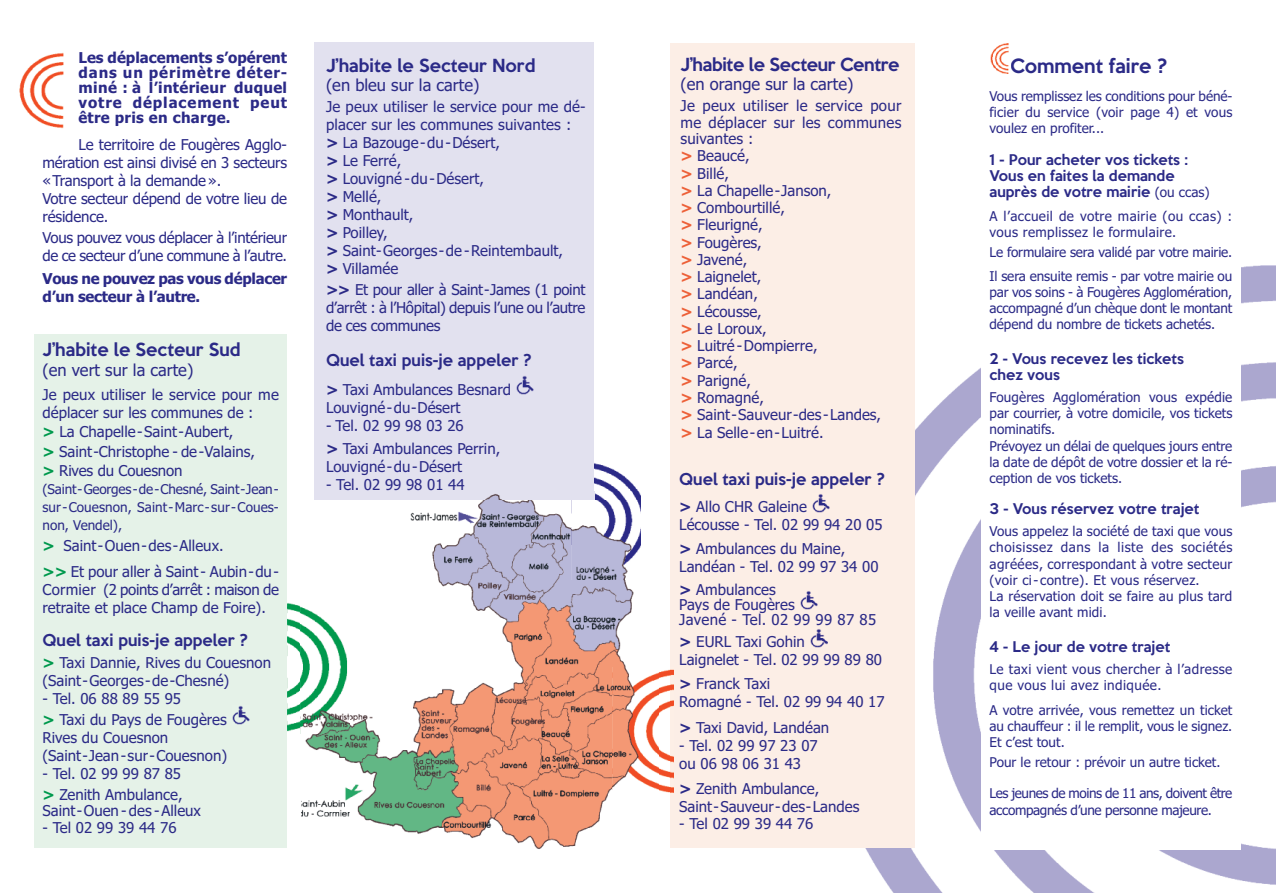
<style>
.page{position:relative;width:1276px;height:893px;background:#fff}
.page>*{position:absolute;margin:0;border:0;box-sizing:border-box;transform-origin:0 0}
.t1{font:500 18px "Keep Calm";color:#2b2a87}
.t2{font:16.5px "Tahoma";color:#2b2a87}
.t3{font:500 16.5px "Keep Calm";color:#2b2a87}
.t4{font:500 16.5px "Keep Calm";letter-spacing:-.02em;color:#2b2a87}
.t5{font:15px/18px "Tahoma";color:#2b2a87}
.t6{font:700 15px/15px "Tahoma";letter-spacing:.02em;color:#2b2a87;text-align:justify}
.t7{font:500 15px "Keep Calm";color:#2b2a87}
.t8{font:15px/18px "Tahoma";letter-spacing:-.02em;color:#2b2a87}
.t9{font:700 15px/18px "Tahoma";letter-spacing:-.02em;color:#2b2a87}
.t10{font:13.5px/16.2px "Tahoma";color:#2b2a87;text-align:justify}
.t11{font:500 13.5px/16.2px "Keep Calm";color:#2b2a87}
.t12{font:13.5px/16.2px "Tahoma";letter-spacing:-.03em;color:#2b2a87}
.t13{font:13.5px/16.2px "Tahoma";letter-spacing:.025em;color:#2b2a87}
.t14{font:13.5px/16.2px "Tahoma";letter-spacing:.03em;color:#2b2a87}
.s1{font-weight:700;color:#00994d}
.s2{font-weight:700}
.s3{font-weight:700;color:#ed6038}
.s4{font-family:"Tahoma";font-weight:400}
</style>
<div class="page">
<img style="left:594px;top:463px;width:44px;height:28px">
<img style="left:804px;top:265px;width:472px;height:628px">
<div style="left:315px;top:43px;width:279px;height:456px;background:#e2e1ef"></div>
<div style="left:981px;top:43px;width:259px;height:807px;background:#fff"></div>
<img style="left:990px;top:43px;width:19px;height:30px">
<img style="left:19px;top:52px;width:44px;height:77px">
<div style="left:35px;top:334px;width:252px;height:513px;background:#e5f2e8"></div>
<div style="left:671px;top:43px;width:244px;height:804px;background:#fceee6"></div>
<img style="left:232px;top:706px;width:18px;height:18px">
<img style="left:812px;top:494px;width:18px;height:18px">
<img style="left:800px;top:591px;width:17px;height:18px">
<img style="left:810px;top:629px;width:17px;height:18px">
<img style="left:287px;top:603px;width:14px;height:130px">
<img style="left:659px;top:667px;width:15px;height:127px">
<img style="left:301px;top:491px;width:358px;height:358px">
<img style="left:315px;top:491px;width:279px;height:8px">
<img style="left:516px;top:376px;width:18px;height:19px">
<p class="t6" style="left:78px;top:51px;width:210px">Les déplacements s’opérent dans un périmètre déter&shy;miné : à l’intérieur duquel votre déplacement peut être pris en charge.</p>
<p class="t5" style="left:43px;top:136px;width:246px;text-indent:36px">Le territoire de Fougères Agglo&shy;mération est ainsi divisé en 3 secteurs «Transport à la demande».<br>Votre secteur dépend de votre lieu de résidence.</p>
<p class="t8" style="left:43px;top:229px;width:246px">Vous pouvez vous déplacer à l’intérieur de ce secteur d’une commune à l’autre.</p>
<p class="t9" style="left:43px;top:270px;width:246px">Vous ne pouvez pas vous déplacer d’un secteur à l’autre.</p>
<p class="t3" style="left:43px;top:335px;width:200px">J’habite le Secteur Sud</p>
<p class="t2" style="left:43px;top:360px;width:152px">(en vert sur la carte)</p>
<p class="t5" style="left:43px;top:385px;width:238px">Je peux utiliser le service pour me déplacer sur les communes de :</p>
<p class="t5" style="left:43px;top:422px;width:214px;line-height:19.5px"><span class="s1">&gt;</span> La Chapelle-Saint-Aubert,<br><span class="s1">&gt;</span> Saint-Christophe - de-Valains, <span class="s1">&gt;</span> Rives du Couesnon</p>
<p class="t10" style="left:43px;top:480px;width:238px;line-height:18px">(Saint-Georges-de-Chesné, Saint-Jean&shy;sur-Couesnon, Saint-Marc-sur-Coues&shy;non, Vendel),</p>
<p class="t5" style="left:43px;top:533px;width:238px;line-height:25.5px"><span class="s1">&gt;</span> Saint-Ouen-des-Alleux.<br><span class="s1">&gt;&gt;</span> Et pour aller à Saint- Aubin-du-</p>
<p class="t5" style="left:43px;top:580px;width:238px">Cormier (2 points d’arrêt : maison de retraite et place Champ de Foire).</p>
<p class="t7" style="left:43px;top:627px;width:207px">Quel taxi puis-je appeler ?</p>
<p class="t5" style="left:43px;top:653px;width:230px"><span class="s1">&gt;</span> Taxi Dannie, Rives du Couesnon (Saint-Georges-de-Chesné)</p>
<p class="t5" style="left:43px;top:688px;width:186px;line-height:21px">- Tel. 06 88 89 55 95<br><span class="s1">&gt;</span> Taxi du Pays de Fougères</p>
<p class="t5" style="left:43px;top:728px;width:186px">Rives du Couesnon (Saint-Jean-sur-Couesnon)</p>
<p class="t5" style="left:43px;top:763px;width:142px;line-height:21px">- Tel. 02 99 99 87 85 <span class="s1">&gt;</span> Zenith Ambulance,</p>
<p class="t5" style="left:43px;top:802px;width:160px">Saint-Ouen - des -Alleux</p>
<p class="t5" style="left:43px;top:818px;width:136px">- Tel 02 99 39 44 76</p>
<p class="t3" style="left:326px;top:51px;width:211px">J’habite le Secteur Nord</p>
<p class="t2" style="left:326px;top:75px;width:155px">(en bleu sur la carte)</p>
<p class="t5" style="left:326px;top:98px;width:261px">Je peux utiliser le service pour me dé&shy;placer sur les communes suivantes : <span class="s2">&gt;</span> La Bazouge-du-Désert,<br><span class="s2">&gt;</span> Le Ferré,<br><span class="s2">&gt;</span> Louvigné-du-Désert,<br><span class="s2">&gt;</span> Mellé,<br><span class="s2">&gt;</span> Monthault,<br><span class="s2">&gt;</span> Poilley,<br><span class="s2">&gt;</span> Saint-Georges-de-Reintembault,<br><span class="s2">&gt;</span> Villamée</p>
<p class="t5" style="left:326px;top:281px;width:261px;text-align:justify"><span class="s2">&gt;&gt;</span> Et pour aller à Saint-James (1 point d’arrêt : à l’Hôpital) depuis l’une ou l’autre de ces communes</p>
<p class="t7" style="left:326px;top:347px;width:207px">Quel taxi puis-je appeler ?</p>
<p class="t5" style="left:326px;top:381px;width:186px"><span class="s2">&gt;</span> Taxi Ambulances Besnard<br>Louvigné-du-Désert</p>
<p class="t5" style="left:326px;top:414px;width:176px;line-height:23.1px">- Tel. 02 99 98 03 26<br><span class="s2">&gt;</span> Taxi Ambulances Perrin,</p>
<p class="t5" style="left:326px;top:458px;width:138px">Louvigné-du-Désert</p>
<p class="t5" style="left:326px;top:476px;width:140px">- Tel. 02 99 98 01 44</p>
<p class="t4" style="left:680px;top:50px;width:220px">J’habite le Secteur Centre</p>
<p class="t2" style="left:680px;top:75px;width:174px">(en orange sur la carte)</p>
<p class="t5" style="left:680px;top:97px;width:222px;line-height:17.1px">Je peux utiliser le service pour me déplacer sur les communes suivantes :<br><span class="s3">&gt;</span> Beaucé,<br><span class="s3">&gt;</span> Billé,<br><span class="s3">&gt;</span> La Chapelle-Janson,<br><span class="s3">&gt;</span> Combourtillé,<br><span class="s3">&gt;</span> Fleurigné,<br><span class="s3">&gt;</span> Fougères,<br><span class="s3">&gt;</span> Javené,<br><span class="s3">&gt;</span> Laignelet,<br><span class="s3">&gt;</span> Landéan,<br><span class="s3">&gt;</span> Lécousse,<br><span class="s3">&gt;</span> Le Loroux,<br><span class="s3">&gt;</span> Luitré-Dompierre,<br><span class="s3">&gt;</span> Parcé,<br><span class="s3">&gt;</span> Parigné,<br><span class="s3">&gt;</span> Romagné,<br><span class="s3">&gt;</span> Saint-Sauveur-des-Landes,<br><span class="s3">&gt;</span> La Selle-en-Luitré.</p>
<p class="t7" style="left:679px;top:466px;width:207px">Quel taxi puis-je appeler ?</p>
<p class="t5" style="left:679px;top:498px;width:205px"><span class="s2">&gt;</span> Allo CHR Galeine<br>Lécousse - Tel. 02 99 94 20 05</p>
<p class="t5" style="left:679px;top:540px;width:201px"><span class="s2">&gt;</span> Ambulances du Maine,<br>Landéan - Tel. 02 99 97 34 00</p>
<p class="t5" style="left:679px;top:582px;width:198px;line-height:15px"><span class="s2">&gt;</span> Ambulances<br>Pays de Fougères<br>Javené - Tel. 02 99 99 87 85</p>
<p class="t5" style="left:679px;top:633px;width:204px"><span class="s2">&gt;</span> EURL Taxi Gohin<br>Laignelet - Tel. 02 99 99 89 80</p>
<p class="t5" style="left:679px;top:675px;width:207px"><span class="s2">&gt;</span> Franck Taxi<br>Romagné - Tel. 02 99 94 40 17</p>
<p class="t5" style="left:679px;top:718px;width:151px"><span class="s2">&gt;</span> Taxi David, Landéan</p>
<p class="t5" style="left:679px;top:736px;width:140px">- Tel. 02 99 97 23 07 ou 06 98 06 31 43</p>
<p class="t5" style="left:679px;top:780px;width:182px"><span class="s2">&gt;</span> Zenith Ambulance,<br>Saint-Sauveur-des-Landes</p>
<p class="t5" style="left:679px;top:814px;width:136px">- Tel 02 99 39 44 76</p>
<p class="t1" style="left:1010px;top:50px;width:159px">Comment faire ?</p>
<p class="t10" style="left:989px;top:88px;width:244px">Vous remplissez les conditions pour béné&shy;ficier du service (voir page 4) et vous voulez en profiter...</p>
<p class="t11" style="left:989px;top:150px;width:222px">1 - Pour acheter vos tickets :<br>Vous en faites la demande auprès de votre mairie <span class="s4">(ou ccas)</span></p>
<p class="t13" style="left:989px;top:208px;width:244px">A l’accueil de votre mairie (ou ccas) : vous remplissez le formulaire.</p>
<p class="t10" style="left:989px;top:241px;width:244px;line-height:23.4px">Le formulaire sera validé par votre mairie.<br>Il sera ensuite remis - par votre mairie ou</p>
<p class="t10" style="left:989px;top:284px;width:244px">par vos soins - à Fougères Agglomération, accompagné d’un chèque dont le montant dépend du nombre de tickets achetés.</p>
<p class="t11" style="left:989px;top:349px;width:196px">2 - Vous recevez les tickets chez vous</p>
<p class="t10" style="left:989px;top:389px;width:244px;text-align:left">Fougères Agglomération vous expédie par courrier, à votre domicile, vos tickets nominatifs.<br>Prévoyez un délai de quelques jours entre la date de dépôt de votre dossier et la ré&shy;ception de vos tickets.</p>
<p class="t11" style="left:989px;top:500px;width:211px">3 - Vous réservez votre trajet</p>
<p class="t10" style="left:989px;top:523px;width:244px;text-align:left">Vous appelez la société de taxi que vous choisissez dans la liste des sociétés agréées, correspondant à votre secteur (voir ci-contre). Et vous réservez.<br>La réservation doit se faire au plus tard la veille avant midi.</p>
<p class="t11" style="left:989px;top:637px;width:182px">4 - Le jour de votre trajet</p>
<p class="t14" style="left:989px;top:661px;width:244px">Le taxi vient vous chercher à l’adresse que vous lui avez indiquée.</p>
<p class="t10" style="left:989px;top:702px;width:244px">A votre arrivée, vous remettez un ticket au chauffeur : il le remplit, vous le signez.<br>Et c’est tout.</p>
<p class="t10" style="left:989px;top:755px;width:232px">Pour le retour : prévoir un autre ticket.</p>
<p class="t12" style="left:989px;top:786px;width:244px">Les jeunes de moins de 11 ans, doivent être accompagnés d’une personne majeure.</p>
</div>
